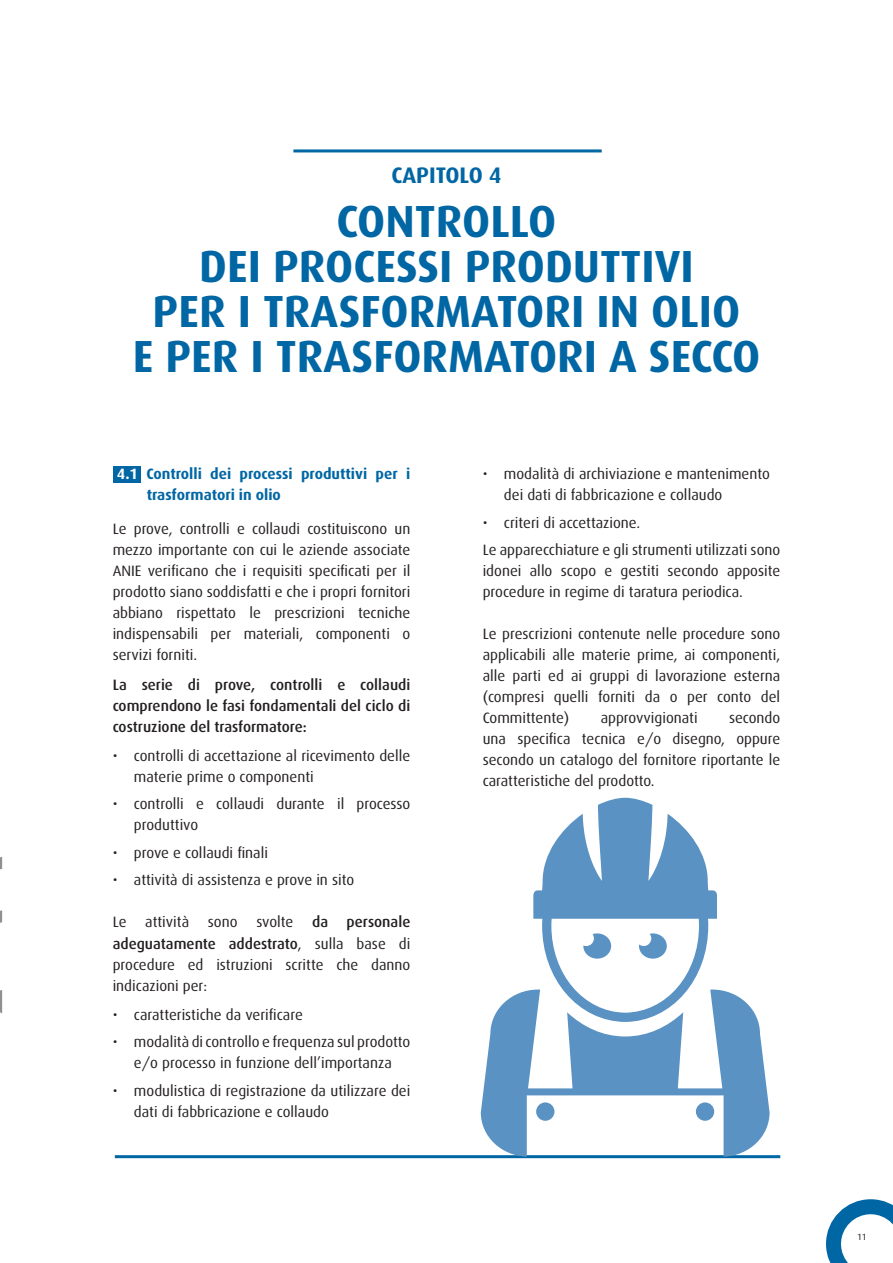
<style>
.page{position:relative;width:893px;height:1263px;background:#fff}
.page>*{position:absolute;margin:0;border:0;box-sizing:border-box;transform-origin:0 0}
.t1{font:700 45px/45px "Dax";color:#0066a4;text-align:center}
.t2{font:700 22.5px "Dax";color:#0066a4}
.t3{font:15px/21px "Dax";color:#231f20}
.t4{font:500 15px/21px "Dax";color:#231f20;text-align:justify}
.t5{font:700 15px/21px "Dax";color:#0066a4}
.t6{font:9px "Dax";color:#231f20}
.s1{color:#fff}
.s2{font-weight:500}
</style>
<div class="page">
<svg style="left:826px;top:1199px;width:67px;height:64px"></svg>
<hr style="left:115px;top:1155px;width:665px;height:3px;background:#0066a4">
<hr style="left:293px;top:149px;width:309px;height:3px;background:#0066a4">
<div style="left:113px;top:466px;width:27px;height:17px;background:#0066a4"></div>
<svg style="left:481px;top:989px;width:289px;height:168px"></svg>
<div style="left:696px;top:1102px;width:18px;height:19px;background:#5992c3;border-radius:50%"></div>
<svg style="left:533px;top:798px;width:184px;height:224px"></svg>
<svg style="left:0;top:857px;width:2px;height:156px"></svg>
<h2 class="t2" style="left:391px;top:163px;width:112px">CAPI TOLO 4</h2>
<h1 class="t1" style="left:133px;top:199px;width:629px">CONTROLLO<br>DEI PROCESSI PRODUTTIVI<br>PER I TRASFORMATORI IN OLIO<br>E PER I TRASFORMATORI A SECCO</h1>
<p class="t5" style="left:147px;top:464px;width:265px;text-indent:-30px"><span class="s1">4.1</span> CONTROLLI DEI PROCESSI PRODUTTIVI PER I<br>TRASFORMATORI IN OLIO</p>
<p class="t3" style="left:113px;top:518px;width:299px;text-align:justify">Le prove, controlli e collaudi costituiscono un mezzo importante con cui le aziende associate ANI E verificano che i requisiti specificati per il prodotto siano soddisfatti e che i propri fornitori abbiano rispettato le prescrizioni tecniche indispensabili per materiali, componenti o servizi forniti.</p>
<p class="t4" style="left:113px;top:674px;width:299px">La serie di prove, controlli e collaudi comprendono le fasi fondamentali del ciclo di costruzione del trasformatore:</p>
<p class="t3" style="left:134px;top:745px;width:278px;text-indent:-21px">• controlli di accettazione al ricevimento delle materie prime o componenti</p>
<p class="t3" style="left:134px;top:794px;width:278px;text-indent:-21px">• controlli e collaudi durante il processo produttivo</p>
<p class="t3" style="left:113px;top:842px;width:157px">• prove e collaudi finali</p>
<p class="t3" style="left:113px;top:870px;width:243px">• attività di assistenza e prove in sito</p>
<p class="t3" style="left:113px;top:912px;width:15px">Le</p>
<p class="t3" style="left:145px;top:912px;width:45px">attività</p>
<p class="t3" style="left:208px;top:912px;width:31px">sono</p>
<p class="t3" style="left:256px;top:912px;width:39px">svolte</p>
<p class="t3" style="left:113px;top:912px;width:299px;text-align:justify;text-indent:199px"><span class="s2">da personale adeguatamente addestrato</span>, sulla base di procedure ed istruzioni scritte che danno indicazioni per:</p>
<p class="t3" style="left:113px;top:1004px;width:192px">• caratteristiche da verificare</p>
<p class="t3" style="left:113px;top:1032px;width:299px;text-align:center">• modalità di controllo e frequenza sul prodotto e/o processo in funzione dell’importanza</p>
<p class="t3" style="left:134px;top:1080px;width:278px;text-indent:-21px">• modulistica di registrazione da utilizzare dei dati di fabbricazione e collaudo</p>
<p class="t3" style="left:504px;top:464px;width:267px;text-indent:-21px">• modalità di archiviazione e mantenimento dei dati di fabbricazione e collaudo</p>
<p class="t3" style="left:483px;top:509px;width:299px;line-height:27.3px">• criteri di accettazione.<br>Le apparecchiature e gli strumenti utilizzati sono</p>
<p class="t3" style="left:483px;top:560px;width:299px">idonei allo scopo e gestiti secondo apposite procedure in regime di taratura periodica.</p>
<p class="t3" style="left:483px;top:623px;width:299px;text-align:justify">Le prescrizioni contenute nelle procedure sono applicabili alle materie prime, ai componenti, alle parti ed ai gruppi di lavorazione esterna (compresi quelli forniti da o per conto del Committente)</p>
<p class="t3" style="left:483px;top:707px;width:299px;text-align:justify;text-indent:246px">secondo una specifica tecnica e/o disegno, oppure secondo un catalogo del fornitore riportante le caratteristiche del prodotto.</p>
<p class="t3" style="left:601px;top:707px;width:98px">approvvigionati</p>
<p class="t6" style="left:857px;top:1232px;width:11px">11</p>
</div>
